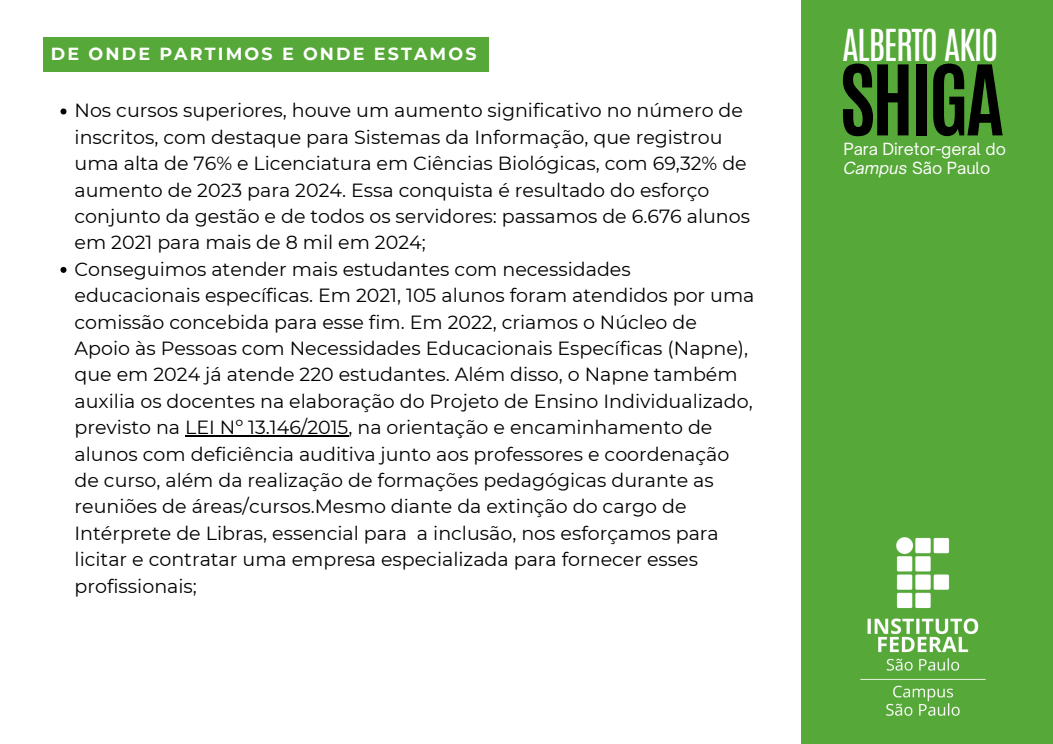
<style>
.page{position:relative;width:1053px;height:744px;background:#fff}
.page>*{position:absolute;margin:0;border:0;box-sizing:border-box;transform-origin:0 0}
.t1{font:700 82.64px "Antonio";letter-spacing:-.045em;color:#000}
.t2{font:36.76px "Antonio";letter-spacing:-.045em;color:#fff}
.t3{font:19.04px/26.4px "Montserrat";color:#000}
.t4{font:700 17.48px "Montserrat";letter-spacing:.125em;color:#fff}
.t5{font:16.04px/19.2px "Open Sauce One";color:#fff}
.s1{font-style:italic}
</style>
<div class="page">
<div style="left:801px;top:0;width:251px;height:744px;background:#56a838"></div>
<svg style="left:367px;top:37px;width:29px;height:1px"></svg>
<svg style="left:406px;top:37px;width:29px;height:1px"></svg>
<div style="left:44px;top:38px;width:445px;height:34px;background:#56a838"></div>
<svg style="left:60px;top:108px;width:6px;height:6px"></svg>
<svg style="left:60px;top:267px;width:6px;height:6px"></svg>
<hr style="left:185px;top:435px;width:163px;height:2px;background:#000">
<img style="left:860px;top:537px;width:125px;height:179px">
<p class="t4" style="left:51px;top:43px;width:427px">DE ONDE PARTIMOS E ONDE ESTAMOS</p>
<p class="t3" style="left:75px;top:97px;width:677px">Nos cursos superiores, houve um aumento significativo no número de inscritos, com destaque para Sistemas da Informação, que registrou uma alta de 76% e Licenciatura em Ciências Biológicas, com 69,32% de aumento de 2023 para 2024. Essa conquista é resultado do esforço conjunto da gestão e de todos os servidores: passamos de 6.676 alunos em 2021 para mais de 8 mil em 2024;</p>
<h2 class="t3" style="left:75px;top:256px;width:681px">Conseguimos atender mais estudantes com necessidades educacionais específicas. Em 2021, 105 alunos foram atendidos por uma comissão concebida para esse fim. Em 2022, criamos o Núcleo de Apoio às Pessoas com Necessidades Educacionais Específicas (Napne), que em 2024 já atende 220 estudantes. Além disso, o Napne também auxilia os docentes na elaboração do Projeto de Ensino Individualizado, previsto na LEI Nº 13.146/2015, na orientação e encaminhamento de alunos com deficiência auditiva junto aos professores e coordenação de curso, além da realização de formações pedagógicas durante as reuniões de áreas/cursos.Mesmo diante da extinção do cargo de Intérprete de Libras, essencial para a inclusão, nos esforçamos para licitar e contratar uma empresa especializada para fornecer esses profissionais;</h2>
<h3 class="t2" style="left:842px;top:19px;width:158px">ALBERTO AKIO</h3>
<p class="t1" style="left:839px;top:41px;width:167px">SHIGA</p>
<p class="t5" style="left:843px;top:140px;width:164px">Para Diretor-geral do<br><span class="s1">Campus</span> São Paulo</p>
</div>
